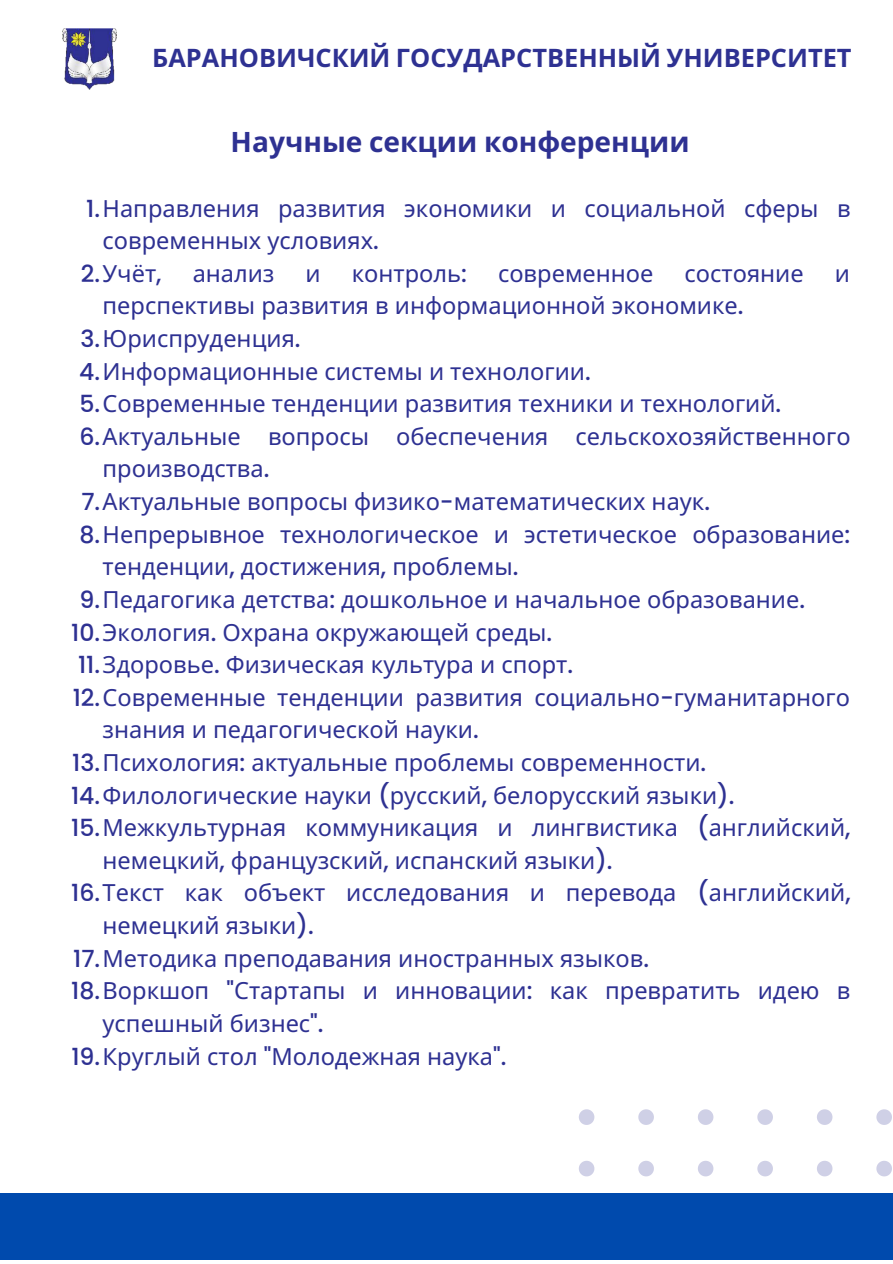
<style>
.page{position:relative;width:893px;height:1264px;background:#fff}
.page>*{position:absolute;margin:0;border:0;box-sizing:border-box;transform-origin:0 0}
.t1{font:700 28.05px "Noto Sans";color:#2e3192}
.t2{font:700 25.35px "Noto Sans";color:#2e3192}
.t3{font:23.55px "Noto Sans";color:#2e3192}
.s1{font-family:"Poppins";font-weight:500}
</style>
<div class="page">
<img style="left:62px;top:29px;width:54px;height:60px">
<svg style="left:876px;top:1161px;width:15px;height:15px"></svg>
<svg style="left:817px;top:1161px;width:15px;height:15px"></svg>
<svg style="left:757px;top:1161px;width:15px;height:15px"></svg>
<svg style="left:698px;top:1161px;width:15px;height:15px"></svg>
<svg style="left:638px;top:1161px;width:16px;height:15px"></svg>
<svg style="left:579px;top:1161px;width:15px;height:15px"></svg>
<svg style="left:876px;top:1109px;width:15px;height:15px"></svg>
<svg style="left:817px;top:1109px;width:15px;height:15px"></svg>
<svg style="left:757px;top:1109px;width:15px;height:15px"></svg>
<svg style="left:698px;top:1109px;width:15px;height:15px"></svg>
<svg style="left:638px;top:1109px;width:16px;height:15px"></svg>
<svg style="left:579px;top:1109px;width:15px;height:15px"></svg>
<div style="left:0;top:1193px;width:892px;height:67px;background:#004aad"></div>
<p class="t2" style="left:152px;top:40px;width:701px">БАРАНОВИЧСКИЙ ГОСУДАРСТВЕННЫЙ УНИВЕРСИТЕТ</p>
<p class="t1" style="left:230px;top:122px;width:460px">Научные секции конференции</p>
<p class="t3" style="left:86px;top:191px;width:765px"><span class="s1">1.</span>Направления развития экономики и социальной сферы в</p>
<p class="t3" style="left:103px;top:224px;width:278px">современных условиях<span class="s1">.</span></p>
<p class="t3" style="left:81px;top:256px;width:82px"><span class="s1">2.</span>Учёт<span class="s1">,</span></p>
<p class="t3" style="left:193px;top:256px;width:83px">анализ</p>
<p class="t3" style="left:305px;top:256px;width:17px">и</p>
<p class="t3" style="left:352px;top:256px;width:117px">контроль<span class="s1">:</span></p>
<p class="t3" style="left:498px;top:256px;width:157px">современное</p>
<p class="t3" style="left:684px;top:256px;width:121px">состояние</p>
<p class="t3" style="left:834px;top:256px;width:17px">и</p>
<p class="t3" style="left:103px;top:289px;width:642px">перспективы развития в информационной экономике<span class="s1">.</span></p>
<p class="t3" style="left:81px;top:322px;width:221px"><span class="s1">3.</span>Юриспруденция<span class="s1">.</span></p>
<p class="t3" style="left:79px;top:354px;width:513px"><span class="s1">4.</span>Информационные системы и технологии<span class="s1">.</span></p>
<p class="t3" style="left:79px;top:387px;width:703px"><span class="s1">5.</span>Современные тенденции развития техники и технологий<span class="s1">.</span></p>
<p class="t3" style="left:79px;top:419px;width:772px"><span class="s1">6.</span>Актуальные вопросы обеспечения сельскохозяйственного</p>
<p class="t3" style="left:103px;top:452px;width:168px">производства<span class="s1">.</span></p>
<p class="t3" style="left:81px;top:485px;width:630px"><span class="s1">7.</span>Актуальные вопросы физико<span class="s1">-</span>математических наук<span class="s1">.</span></p>
<p class="t3" style="left:79px;top:517px;width:772px"><span class="s1">8.</span>Непрерывное технологическое и эстетическое образование<span class="s1">:</span></p>
<p class="t3" style="left:103px;top:550px;width:417px">тенденции<span class="s1">,</span> достижения<span class="s1">,</span> проблемы<span class="s1">.</span></p>
<p class="t3" style="left:80px;top:582px;width:727px"><span class="s1">9.</span>Педагогика детства<span class="s1">:</span> дошкольное и начальное образование<span class="s1">.</span></p>
<p class="t3" style="left:71px;top:615px;width:482px"><span class="s1">10.</span>Экология<span class="s1">.</span> Охрана окружающей среды<span class="s1">.</span></p>
<p class="t3" style="left:78px;top:648px;width:496px"><span class="s1">11.</span>Здоровье<span class="s1">.</span> Физическая культура и спорт<span class="s1">.</span></p>
<p class="t3" style="left:73px;top:680px;width:778px"><span class="s1">12.</span>Современные тенденции развития социально<span class="s1">-</span>гуманитарного</p>
<p class="t3" style="left:103px;top:713px;width:377px">знания и педагогической науки<span class="s1">.</span></p>
<p class="t3" style="left:72px;top:745px;width:635px"><span class="s1">13.</span>Психология<span class="s1">:</span> актуальные проблемы современности<span class="s1">.</span></p>
<p class="t3" style="left:71px;top:778px;width:665px"><span class="s1">14.</span>Филологические науки <span class="s1">(</span>русский<span class="s1">,</span> белорусский языки<span class="s1">).</span></p>
<p class="t3" style="left:71px;top:811px;width:780px"><span class="s1">15.</span>Межкультурная коммуникация и лингвистика <span class="s1">(</span>английский<span class="s1">,</span></p>
<p class="t3" style="left:103px;top:843px;width:511px">немецкий<span class="s1">,</span> французский<span class="s1">,</span> испанский языки<span class="s1">).</span></p>
<p class="t3" style="left:71px;top:876px;width:781px"><span class="s1">16.</span>Текст как объект исследования и перевода <span class="s1">(</span>английский<span class="s1">,</span></p>
<p class="t3" style="left:103px;top:908px;width:212px">немецкий языки<span class="s1">).</span></p>
<p class="t3" style="left:73px;top:941px;width:577px"><span class="s1">17.</span>Методика преподавания иностранных языков<span class="s1">.</span></p>
<p class="t3" style="left:71px;top:974px;width:780px"><span class="s1">18.</span>Воркшоп <span class="s1">"</span>Стартапы и инновации<span class="s1">:</span> как превратить идею в</p>
<p class="t3" style="left:103px;top:1006px;width:222px">успешный бизнес<span class="s1">".</span></p>
<p class="t3" style="left:71px;top:1039px;width:436px"><span class="s1">19.</span>Круглый стол <span class="s1">"</span>Молодежная наука<span class="s1">".</span></p>
</div>
